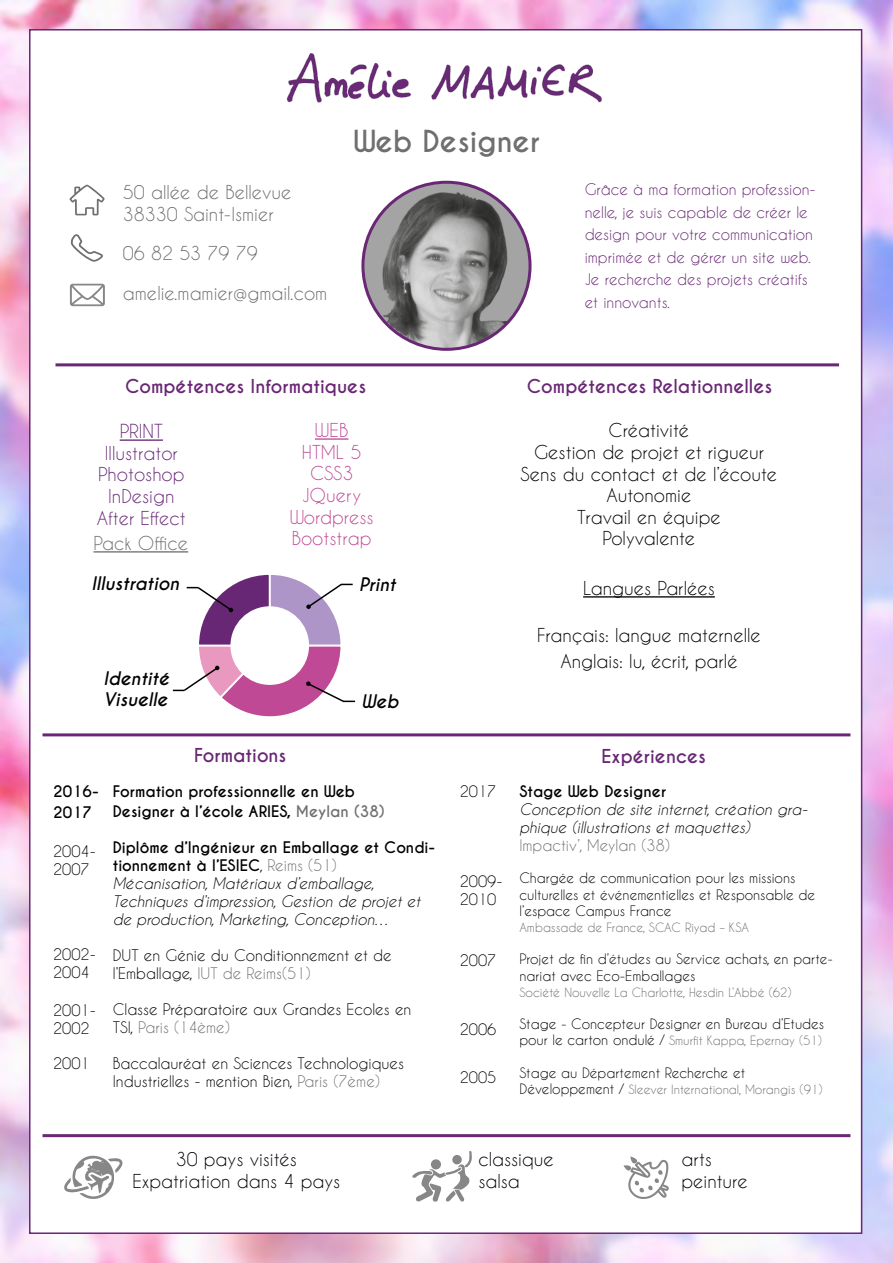
<style>
.page{position:relative;width:893px;height:1263px;background:#fff}
.page>*{position:absolute;margin:0;border:0;box-sizing:border-box;transform-origin:0 0}
.t1{font:700 28.5px "Caviar Dreams";color:#706f6f}
.t2{font:18.15px "Caviar Dreams";color:#682775}
.t3{font:18px/21.6px "Caviar Dreams";color:#000;text-align:center}
.t4{font:700 18px "Caviar Dreams";color:#692775}
.t5{font:18px/21.6px "Caviar Dreams";color:#6d6d6c}
.t6{font:18px/21.6px "Caviar Dreams";color:#682775;text-align:center}
.t7{font:18px/21.6px "Caviar Dreams";color:#bf4995;text-align:center}
.t8{font:18px "Caviar Dreams";color:#706f6f}
.t9{font:italic 700 17.55px/21.1px "Caviar Dreams";color:#000}
.t10{font:italic 15px/18px "Caviar Dreams";color:#000}
.t11{font:15px/18px "Caviar Dreams";color:#000}
.t12{font:15px/22.5px "Caviar Dreams";color:#692775}
.t13{font:700 15px/19.8px "Caviar Dreams";color:#000}
.t14{font:15px "Caviar Dreams";color:#706f6f}
.t15{font:13.5px/16.2px "Caviar Dreams";color:#000}
.t16{font:12px "Caviar Dreams";color:#706f6f}
.s1{color:#706f6f}
.s2{font-weight:700;font-style:normal}
.s3{font-style:normal}
.s4{font-style:normal;color:#706f6f}
.s5{font-size:13.5px;color:#000}
</style>
<div class="page">
<img style="left:0;top:0;width:893px;height:1263px">
<div style="left:29px;top:29px;width:833px;height:1205px;background:#fff;border:2px solid #682775"></div>
<img style="left:363px;top:182px;width:167px;height:167px;border-radius:84px">
<hr style="left:55px;top:363px;width:784px;height:3px;background:#692775">
<hr style="left:43px;top:733px;width:807px;height:3px;background:#692775">
<hr style="left:43px;top:1134px;width:807px;height:3px;background:#692775">
<img style="left:286px;top:53px;width:316px;height:50px">
<hr style="left:120px;top:439px;width:43px;height:2px;background:#682775">
<hr style="left:583px;top:596px;width:132px;height:1px;background:#000">
<hr style="left:94px;top:551px;width:94px;height:1px;background:#706f6f">
<hr style="left:315px;top:438px;width:33px;height:2px;background:#bf4995">
<svg style="left:70px;top:284px;width:35px;height:22px"></svg>
<svg style="left:69px;top:185px;width:36px;height:30px"></svg>
<svg style="left:71px;top:234px;width:32px;height:28px"></svg>
<svg style="left:64px;top:1155px;width:58px;height:44px"></svg>
<svg style="left:412px;top:1151px;width:60px;height:51px"></svg>
<svg style="left:623px;top:1156px;width:46px;height:43px"></svg>
<svg style="left:173px;top:574px;width:182px;height:143px"></svg>
<p class="t5" style="left:123px;top:181px;width:170px">50 allée de Bellevue<br>38330 Saint-Ismier</p>
<p class="t5" style="left:123px;top:242px;width:136px">06 82 53 79 79</p>
<p class="t5" style="left:123px;top:282px;width:206px">amelie.mamier@gmail.com</p>
<h1 class="t1" style="left:353px;top:124px;width:188px">Web Designer</h1>
<p class="t12" style="left:585px;top:178px;width:233px">Grâce à ma formation profession&shy;nelle, je suis capable de créer le design pour votre communication imprimée et de gérer un site web.<br>Je recherche des projets créatifs et innovants.</p>
<p class="t4" style="left:125px;top:375px;width:243px">Compétences Informatiques</p>
<p class="t4" style="left:527px;top:375px;width:247px">Compétences Relationnelles</p>
<p class="t2" style="left:120px;top:420px;width:45px">PRINT</p>
<p class="t6" style="left:97px;top:442px;width:90px">Illustrator<br>Photoshop<br>InDesign<br>After Effect</p>
<p class="t8" style="left:94px;top:532px;width:96px">Pack Office</p>
<p class="t9" style="left:92px;top:573px;width:89px">Illustration</p>
<p class="t9" style="left:103px;top:668px;width:67px">Identité<br>Visuelle</p>
<p class="t7" style="left:290px;top:419px;width:85px">WEB<br>HTML 5<br>CSS3<br>JQuery<br>Wordpress<br>Bootstrap</p>
<p class="t3" style="left:521px;top:419px;width:258px">Créativité<br>Gestion de projet et rigueur<br>Sens du contact et de l’écoute<br>Autonomie<br>Travail en équipe<br>Polyvalente</p>
<p class="t9" style="left:359px;top:574px;width:38px">Print</p>
<p class="t9" style="left:361px;top:691px;width:39px">Web</p>
<p class="t3" style="left:583px;top:577px;width:133px">Langues Parlées</p>
<p class="t3" style="left:537px;top:622px;width:225px;line-height:25.5px">Français: langue maternelle<br>Anglais: lu, écrit, parlé</p>
<p class="t13" style="left:53px;top:781px;width:47px;line-height:21px">2016-<br>2017</p>
<p class="t11" style="left:53px;top:842px;width:44px">2004-<br>2007</p>
<p class="t11" style="left:53px;top:945px;width:44px">2002-<br>2004</p>
<p class="t11" style="left:53px;top:1001px;width:44px">2001-<br>2002</p>
<p class="t11" style="left:53px;top:1054px;width:38px">2001</p>
<p class="t4" style="left:194px;top:744px;width:94px">Formations</p>
<p class="t4" style="left:602px;top:745px;width:106px">Expériences</p>
<p class="t13" style="left:113px;top:782px;width:273px">Formation professionnelle en Web<br>Designer à l’école ARIES, <span class="s1">Meylan (38)</span></p>
<p class="t10" style="left:113px;top:838px;width:324px"><span class="s2">Diplôme d’Ingénieur en Emballage et Condi&shy;tionnement à l’ESIEC</span><span class="s3">,</span> <span class="s4">Reims (51)<br></span>Mécanisation, Matériaux d’emballage, Techniques d’impression, Gestion de projet et de production, Marketing, Conception<span class="s3">…</span></p>
<p class="t11" style="left:113px;top:946px;width:280px">DUT en Génie du Conditionnement et de l’Emballage, <span class="s1">IUT de Reims(51)</span></p>
<p class="t11" style="left:113px;top:1000px;width:300px">Classe Préparatoire aux Grandes Ecoles en<br>TSI, <span class="s1">Paris (14ème)</span></p>
<p class="t11" style="left:113px;top:1054px;width:293px">Baccalauréat en Sciences Technologiques<br>Industrielles - mention Bien, <span class="s1">Paris (7ème)</span></p>
<p class="t11" style="left:460px;top:782px;width:38px">2017</p>
<p class="t11" style="left:460px;top:872px;width:44px">2009-<br>2010</p>
<p class="t11" style="left:460px;top:951px;width:38px">2007</p>
<p class="t11" style="left:460px;top:1020px;width:38px">2006</p>
<p class="t11" style="left:460px;top:1068px;width:38px">2005</p>
<p class="t13" style="left:519px;top:782px;width:148px">Stage Web Designer</p>
<p class="t10" style="left:519px;top:800px;width:290px">Conception de site internet, création gra&shy;phique (illustrations et maquettes)</p>
<p class="t14" style="left:519px;top:836px;width:152px">Impactiv’, Meylan (38)</p>
<p class="t15" style="left:519px;top:870px;width:297px">Chargée de communication pour les missions culturelles et événementielles et Responsable de l’espace Campus France</p>
<p class="t16" style="left:519px;top:920px;width:231px">Ambassade de France, SCAC Riyad – KSA</p>
<p class="t15" style="left:519px;top:951px;width:315px">Projet de fin d’études au Service achats, en parte&shy;nariat avec Eco-Emballages</p>
<p class="t16" style="left:519px;top:985px;width:274px">Société Nouvelle La Charlotte, Hesdin L’Abbé (62)</p>
<p class="t15" style="left:519px;top:1016px;width:306px">Stage - Concepteur Designer en Bureau d’Etudes</p>
<p class="t16" style="left:519px;top:1034px;width:304px"><span class="s5">pour le carton ondulé /</span> Smurfit Kappa, Epernay (51)</p>
<p class="t15" style="left:519px;top:1064px;width:227px">Stage au Département Recherche et</p>
<p class="t16" style="left:519px;top:1082px;width:305px"><span class="s5">Développement /</span> Sleever International, Morangis (91)</p>
<p class="t3" style="left:132px;top:1148px;width:209px">30 pays visités<br>Expatriation dans 4 pays</p>
<p class="t3" style="left:478px;top:1148px;width:77px;text-align:left">classique salsa</p>
<p class="t3" style="left:681px;top:1148px;width:68px;text-align:left">arts peinture</p>
</div>
